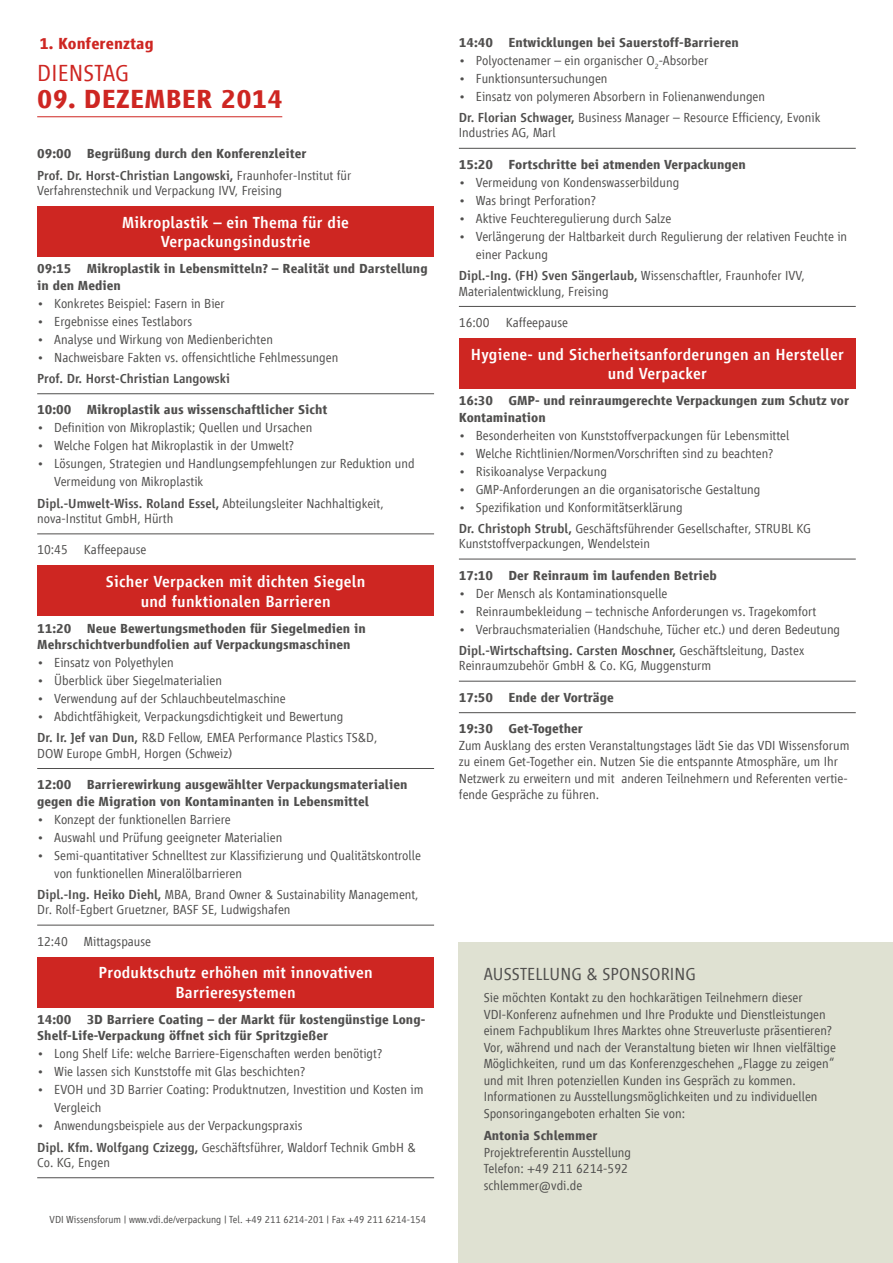
<style>
.page{position:relative;width:893px;height:1263px;background:#fff}
.page>*{position:absolute;margin:0;border:0;box-sizing:border-box;transform-origin:0 0}
.t1{font:700 27px "Vialog LT";letter-spacing:.01em;color:#ce2622}
.t2{font:300 24px "Vialog LT";letter-spacing:.01em;color:#ce2622}
.t3{font:300 18px "Vialog LT";letter-spacing:.005em;color:#504f4e}
.t4{font:500 16.5px/19.5px "Vialog LT";letter-spacing:.015em;color:#fff;text-align:center}
.t5{font:700 16.5px "Vialog LT";letter-spacing:.005em;color:#ce2622}
.t6{font:300 13.5px/16.5px "Vialog LT";color:#504f4e}
.t7{font:700 13.5px/16.5px "Vialog LT";color:#504f4e}
.t8{font:500 13.5px "Vialog LT";color:#504f4e}
.t9{font:300 10.5px "Vialog LT";color:#504f4e}
.s1{font-weight:500}
.s2{font-weight:300}
</style>
<div class="page">
<hr style="left:37px;top:393px;width:397px;height:1px;background:#504f4e">
<hr style="left:37px;top:533px;width:397px;height:1px;background:#504f4e">
<hr style="left:37px;top:768px;width:397px;height:1px;background:#504f4e">
<hr style="left:37px;top:925px;width:397px;height:1px;background:#504f4e">
<hr style="left:37px;top:1177px;width:397px;height:1px;background:#504f4e">
<div style="left:37px;top:206px;width:397px;height:51px;background:#ce2622"></div>
<div style="left:37px;top:566px;width:397px;height:50px;background:#ce2622"></div>
<div style="left:37px;top:957px;width:397px;height:50px;background:#ce2622"></div>
<hr style="left:459px;top:148px;width:397px;height:1px;background:#504f4e">
<hr style="left:459px;top:306px;width:397px;height:1px;background:#504f4e">
<hr style="left:459px;top:559px;width:397px;height:1px;background:#504f4e">
<hr style="left:459px;top:681px;width:397px;height:1px;background:#504f4e">
<hr style="left:459px;top:712px;width:397px;height:1px;background:#504f4e">
<div style="left:459px;top:338px;width:397px;height:51px;background:#ce2622"></div>
<div style="left:459px;top:942px;width:434px;height:321px;background:#dee0d0"></div>
<hr style="left:37px;top:116px;width:245px;height:1px;background:#ce2622">
<p class="t5" style="left:39px;top:34px;width:116px">1. Konferenztag</p>
<h2 class="t2" style="left:37px;top:60px;width:93px">DIENSTAG</h2>
<h1 class="t1" style="left:37px;top:84px;width:247px">09. DEZEMBER 2014</h1>
<p class="t7" style="left:37px;top:143px;width:316px;line-height:21.3px">09:00 Begrüßung durch den Konferenzleiter<br><span class="s1">Prof. Dr. Horst-Christian Langowski,</span> <span class="s2">Fraunhofer-Institut für</span></p>
<p class="t6" style="left:37px;top:182px;width:246px">Verfahrenstechnik und Verpackung IVV, Freising</p>
<p class="t4" style="left:122px;top:212px;width:228px">Mikroplastik – ein Thema für die<br>Verpackungsindustrie</p>
<p class="t7" style="left:37px;top:260px;width:392px">09:15 Mikroplastik in Lebensmitteln? – Realität und Darstellung in den Medien</p>
<p class="t6" style="left:37px;top:295px;width:189px">• Konkretes Beispiel: Fasern in Bier</p>
<p class="t6" style="left:37px;top:313px;width:156px">• Ergebnisse eines Testlabors</p>
<p class="t6" style="left:37px;top:331px;width:237px">• Analyse und Wirkung von Medienberichten</p>
<p class="t6" style="left:37px;top:349px;width:303px">• Nachweisbare Fakten vs. offensichtliche Fehlmessungen</p>
<p class="t8" style="left:37px;top:371px;width:194px">Prof. Dr. Horst-Christian Langowski</p>
<p class="t7" style="left:37px;top:402px;width:292px">10:00 Mikroplastik aus wissenschaftlicher Sicht</p>
<p class="t6" style="left:37px;top:420px;width:277px">• Definition von Mikroplastik; Quellen und Ursachen</p>
<p class="t6" style="left:37px;top:438px;width:258px">• Welche Folgen hat Mikroplastik in der Umwelt?</p>
<p class="t6" style="left:54px;top:455px;width:362px;line-height:18px;text-indent:-17px">• Lösungen, Strategien und Handlungsempfehlungen zur Reduktion und<br>Vermeidung von Mikroplastik</p>
<p class="t6" style="left:37px;top:495px;width:348px;line-height:15.3px"><span class="s1">Dipl.-Umwelt-Wiss. Roland Essel,</span> Abteilungsleiter Nachhaltigkeit, nova-Institut GmbH, Hürth</p>
<p class="t6" style="left:37px;top:542px;width:111px">10:45 Kaffeepause</p>
<p class="t4" style="left:106px;top:572px;width:261px">Sicher Verpacken mit dichten Siegeln und funktionalen Barrieren</p>
<p class="t7" style="left:37px;top:620px;width:330px">11:20 Neue Bewertungsmethoden für Siegelmedien in<br>Mehrschichtverbundfolien auf Verpackungsmaschinen</p>
<p class="t6" style="left:37px;top:654px;width:138px">• Einsatz von Polyethylen</p>
<p class="t6" style="left:37px;top:672px;width:186px">• Überblick über Siegelmaterialien</p>
<p class="t6" style="left:37px;top:690px;width:250px">• Verwendung auf der Schlauchbeutelmaschine</p>
<p class="t6" style="left:37px;top:706px;width:342px;line-height:21.3px">• Abdichtfähigkeit, Verpackungsdichtigkeit und Bewertung<br><span class="s1">Dr. Ir. Jef van Dun,</span> R&amp;D Fellow, EMEA Performance Plastics TS&amp;D,</p>
<p class="t6" style="left:37px;top:745px;width:197px">DOW Europe GmbH, Horgen (Schweiz)</p>
<p class="t7" style="left:37px;top:776px;width:372px">12:00 Barrierewirkung ausgewählter Verpackungsmaterialien gegen die Migration von Kontaminanten in Lebensmittel</p>
<p class="t6" style="left:37px;top:811px;width:195px">• Konzept der funktionellen Barriere</p>
<p class="t6" style="left:37px;top:829px;width:247px">• Auswahl und Prüfung geeigneter Materialien</p>
<p class="t6" style="left:54px;top:846px;width:368px;line-height:18px;text-indent:-17px">• Semi-quantitativer Schnelltest zur Klassifizierung und Qualitätskontrolle von funktionellen Mineralölbarrieren</p>
<p class="t6" style="left:37px;top:887px;width:383px;line-height:15.3px"><span class="s1">Dipl.-Ing. Heiko Diehl,</span> MBA, Brand Owner &amp; Sustainability Management,<br>Dr. Rolf-Egbert Gruetzner, BASF SE, Ludwigshafen</p>
<p class="t6" style="left:37px;top:933px;width:115px">12:40 Mittagspause</p>
<p class="t4" style="left:99px;top:963px;width:276px">Produktschutz erhöhen mit innovativen<br>Barrieresystemen</p>
<p class="t7" style="left:37px;top:1011px;width:390px">14:00 3D Barriere Coating – der Markt für kostengünstige Long-<br>Shelf-Life-Verpackung öffnet sich für Spritzgießer</p>
<p class="t6" style="left:37px;top:1045px;width:346px">• Long Shelf Life: welche Barriere-Eigenschaften werden benötigt?</p>
<p class="t6" style="left:37px;top:1063px;width:270px">• Wie lassen sich Kunststoffe mit Glas beschichten?</p>
<p class="t6" style="left:54px;top:1081px;width:371px;line-height:18px;text-indent:-17px">• EVOH und 3D Barrier Coating: Produktnutzen, Investition und Kosten im<br>Vergleich</p>
<p class="t6" style="left:37px;top:1115px;width:380px;line-height:21.3px">• Anwendungsbeispiele aus der Verpackungspraxis<br><span class="s1">Dipl. Kfm. Wolfgang Czizegg,</span> Geschäftsführer, Waldorf Technik GmbH &amp;</p>
<p class="t6" style="left:37px;top:1154px;width:74px">Co. KG, Engen</p>
<p class="t9" style="left:50px;top:1213px;width:378px">VDI Wissensforum | www.vdi.de/verpackung | Tel. +49 211 6214-201 | Fax +49 211 6214-154</p>
<p class="t7" style="left:459px;top:34px;width:281px">14:40 Entwicklungen bei Sauerstoff-Barrieren</p>
<p class="t6" style="left:459px;top:52px;width:251px">• Polyoctenamer – ein organischer O<sub>2</sub>-Absorber</p>
<p class="t6" style="left:459px;top:70px;width:150px">• Funktionsuntersuchungen</p>
<p class="t6" style="left:459px;top:86px;width:363px;line-height:21.3px">• Einsatz von polymeren Absorbern in Folienanwendungen<br><span class="s1">Dr. Florian Schwager,</span> Business Manager – Resource Efficiency, Evonik</p>
<p class="t6" style="left:459px;top:125px;width:98px">Industries AG, Marl</p>
<p class="t7" style="left:459px;top:156px;width:288px">15:20 Fortschritte bei atmenden Verpackungen</p>
<p class="t6" style="left:459px;top:174px;width:222px">• Vermeidung von Kondenswasserbildung</p>
<p class="t6" style="left:459px;top:192px;width:139px">• Was bringt Perforation?</p>
<p class="t6" style="left:459px;top:210px;width:214px">• Aktive Feuchteregulierung durch Salze</p>
<p class="t6" style="left:476px;top:227px;width:373px;line-height:18px;text-indent:-17px">• Verlängerung der Haltbarkeit durch Regulierung der relativen Feuchte in einer Packung</p>
<p class="t6" style="left:459px;top:268px;width:348px;line-height:15.3px"><span class="s1">Dipl.-Ing. (FH) Sven Sängerlaub,</span> Wissenschaftler, Fraunhofer IVV,<br>Materialentwicklung, Freising</p>
<p class="t6" style="left:459px;top:314px;width:111px">16:00 Kaffeepause</p>
<p class="t4" style="left:471px;top:344px;width:374px">Hygiene- und Sicherheitsanforderungen an Hersteller und Verpacker</p>
<p class="t7" style="left:459px;top:392px;width:392px">16:30 GMP- und reinraumgerechte Verpackungen zum Schutz vor<br>Kontamination</p>
<p class="t6" style="left:459px;top:427px;width:332px">• Besonderheiten von Kunststoffverpackungen für Lebensmittel</p>
<p class="t6" style="left:459px;top:445px;width:316px">• Welche Richtlinien/Normen/Vorschriften sind zu beachten?</p>
<p class="t6" style="left:459px;top:463px;width:150px">• Risikoanalyse Verpackung</p>
<p class="t6" style="left:459px;top:481px;width:303px">• GMP-Anforderungen an die organisatorische Gestaltung</p>
<p class="t6" style="left:459px;top:496px;width:353px;line-height:21.3px">• Spezifikation und Konformitätserklärung<br><span class="s1">Dr. Christoph Strubl,</span> Geschäftsführender Gesellschafter, STRUBL KG</p>
<p class="t6" style="left:459px;top:535px;width:193px">Kunststoffverpackungen, Wendelstein</p>
<p class="t7" style="left:459px;top:567px;width:259px">17:10 Der Reinraum im laufenden Betrieb</p>
<p class="t6" style="left:459px;top:585px;width:210px">• Der Mensch als Kontaminationsquelle</p>
<p class="t6" style="left:459px;top:603px;width:359px">• Reinraumbekleidung – technische Anforderungen vs. Tragekomfort</p>
<p class="t6" style="left:459px;top:618px;width:383px;line-height:21.3px">• Verbrauchsmaterialien (Handschuhe, Tücher etc.) und deren Bedeutung<br><span class="s1">Dipl.-Wirtschaftsing. Carsten Moschner,</span> Geschäftsleitung, Dastex</p>
<p class="t6" style="left:459px;top:657px;width:254px">Reinraumzubehör GmbH &amp; Co. KG, Muggensturm</p>
<p class="t7" style="left:459px;top:689px;width:156px">17:50 Ende der Vorträge</p>
<p class="t7" style="left:459px;top:720px;width:126px">19:30 Get-Together</p>
<p class="t6" style="left:459px;top:737px;width:392px">Zum Ausklang des ersten Veranstaltungstages lädt Sie das VDI Wissensforum zu einem Get-Together ein. Nutzen Sie die entspannte Atmosphäre, um Ihr Netzwerk zu erweitern und mit anderen Teilnehmern und Referenten vertie&shy;fende Gespräche zu führen.</p>
<h3 class="t3" style="left:484px;top:964px;width:214px">AUSSTELLUNG &amp; SPONSORING</h3>
<p class="t6" style="left:484px;top:989px;width:354px">Sie möchten Kontakt zu den hochkarätigen Teilnehmern dieser VDI-Konferenz aufnehmen und Ihre Produkte und Dienstleistungen einem Fachpublikum Ihres Marktes ohne Streuverluste präsentieren?<br>Vor, während und nach der Veranstaltung bieten wir Ihnen vielfältige Möglichkeiten, rund um das Konferenzgeschehen „Flagge zu zeigen“ und mit Ihren potenziellen Kunden ins Gespräch zu kommen.<br>Informationen zu Ausstellungsmöglichkeiten und zu individuellen Sponsoringangeboten erhalten Sie von:</p>
<p class="t7" style="left:484px;top:1127px;width:115px">Antonia Schlemmer</p>
<p class="t6" style="left:484px;top:1144px;width:149px">Projektreferentin Ausstellung<br>Telefon: +49 211 6214-592 schlemmer@vdi.de</p>
</div>
